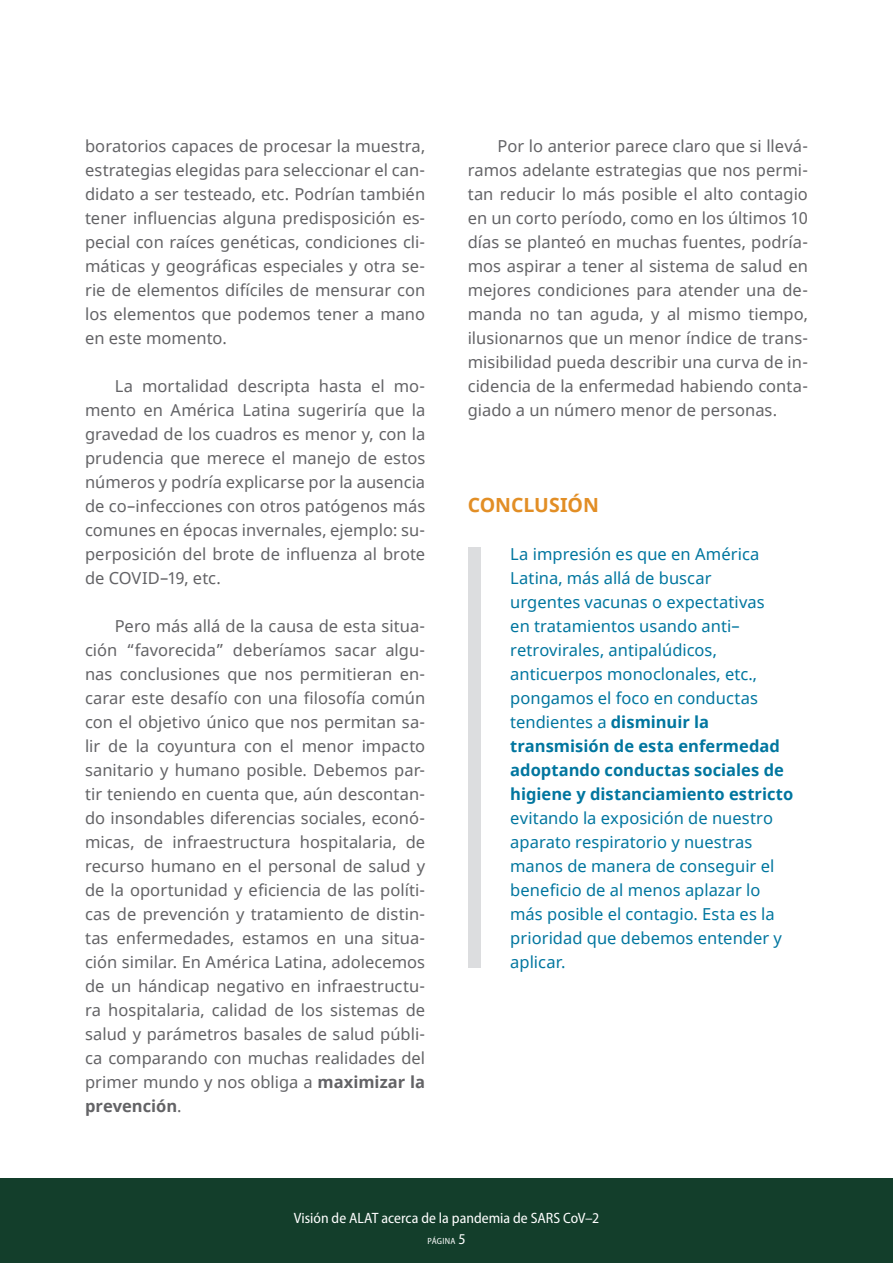
<style>
.page{position:relative;width:893px;height:1263px;background:#fff}
.page>*{position:absolute;margin:0;border:0;box-sizing:border-box;transform-origin:0 0}
.Body_Text{font:700 19.5px "Noto Sans";color:#e28e25}
.Body_Text-2{font:16.5px/24px "Noto Sans";letter-spacing:.005em;color:#636366;text-align:justify}
.Body_Text-3{font:16.5px/24px "Noto Sans";letter-spacing:.005em;color:#00769f}
.t1{font:semi-condensed 15px "Myriad Pro";color:#fff}
.t2{font:semi-condensed 9px "Myriad Pro";letter-spacing:.035em;color:#fff}
.s1{font-weight:700}
.s2{font-size:15px}
</style>
<div class="page">
<div style="left:0;top:1179px;width:893px;height:84px;background:#133e2b"></div>
<div style="left:468px;top:547px;width:12px;height:420px;background:#dcdddf"></div>
<p class="Body_Text-2" style="left:85px;top:134px;width:342px">boratorios capaces de procesar la muestra, estrategias elegidas para seleccionar el can&shy;didato a ser testeado, etc. Podrían también tener influencias alguna predisposición es&shy;pecial con raíces genéticas, condiciones cli&shy;máticas y geográficas especiales y otra se&shy;rie de elementos difíciles de mensurar con los elementos que podemos tener a mano en este momento.</p>
<p class="Body_Text-2" style="left:85px;top:374px;width:342px;text-indent:30px">La mortalidad descripta hasta el mo&shy;mento en América Latina sugeriría que la gravedad de los cuadros es menor y, con la prudencia que merece el manejo de estos números y podría explicarse por la ausencia de co–infecciones con otros patógenos más comunes en épocas invernales, ejemplo: su&shy;perposición del brote de influenza al brote de COVID–19, etc.</p>
<p class="Body_Text-2" style="left:85px;top:614px;width:342px;text-indent:30px">Pero más allá de la causa de esta situa&shy;ción “favorecida” deberíamos sacar algu&shy;nas conclusiones que nos permitieran en&shy;carar este desafío con una filosofía común con el objetivo único que nos permitan sa&shy;lir de la coyuntura con el menor impacto sanitario y humano posible. Debemos par&shy;tir teniendo en cuenta que, aún descontan&shy;do insondables diferencias sociales, econó&shy;micas, de infraestructura hospitalaria, de recurso humano en el personal de salud y de la oportunidad y eficiencia de las políti&shy;cas de prevención y tratamiento de distin&shy;tas enfermedades, estamos en una situa&shy;ción similar. En América Latina, adolecemos de un hándicap negativo en infraestructu&shy;ra hospitalaria, calidad de los sistemas de salud y parámetros basales de salud públi&shy;ca comparando con muchas realidades del primer mundo y nos obliga a <span class="s1">maximizar la prevención</span>.</p>
<p class="Body_Text-2" style="left:468px;top:134px;width:342px;text-indent:30px">Por lo anterior parece claro que si llevá&shy;ramos adelante estrategias que nos permi&shy;tan reducir lo más posible el alto contagio en un corto período, como en los últimos 10 días se planteó en muchas fuentes, podría&shy;mos aspirar a tener al sistema de salud en mejores condiciones para atender una de&shy;manda no tan aguda, y al mismo tiempo, ilusionarnos que un menor índice de trans&shy;misibilidad pueda describir una curva de in&shy;cidencia de la enfermedad habiendo conta&shy;giado a un número menor de personas.</p>
<p class="Body_Text" style="left:468px;top:491px;width:133px">CONCLUSIÓN</p>
<p class="Body_Text-3" style="left:510px;top:542px;width:284px">La impresión es que en América<br>Latina, más allá de buscar<br>urgentes vacunas o expectativas<br>en tratamientos usando anti– retrovirales, antipalúdicos, anticuerpos monoclonales, etc., pongamos el foco en conductas tendientes a <span class="s1">disminuir la transmisión de esta enfermedad adoptando conductas sociales de higiene y distanciamiento estricto </span>evitando la exposición de nuestro aparato respiratorio y nuestras manos de manera de conseguir el beneficio de al menos aplazar lo más posible el contagio. Esta es la prioridad que debemos entender y aplicar.</p>
<p class="t1" style="left:294px;top:1210px;width:307px">Visión de ALAT acerca de la pandemia de SARS CoV–2</p>
<p class="t2" style="left:427px;top:1236px;width:40px">PÁGINA <span class="s2">5</span></p>
</div>
